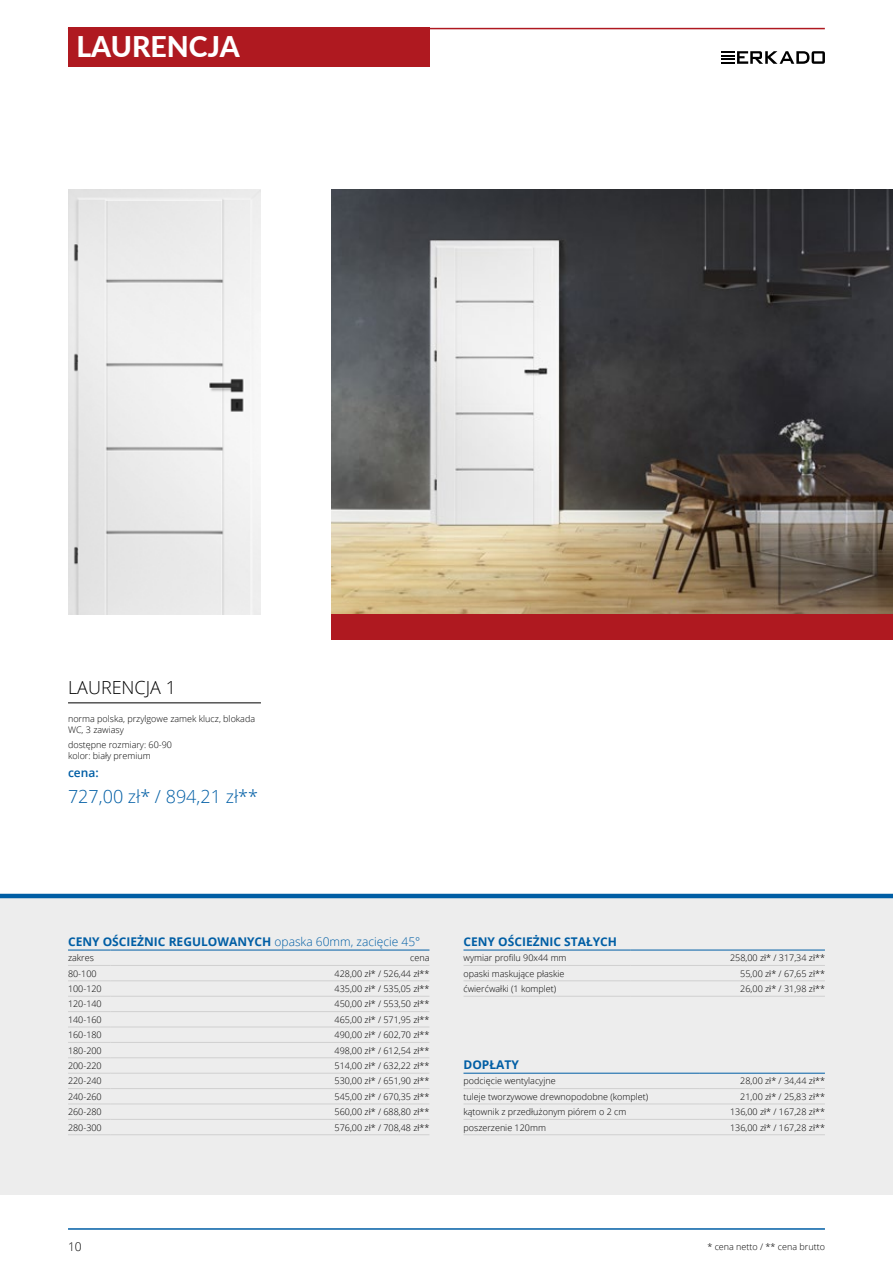
<style>
.page{position:relative;width:893px;height:1263px;background:#fff}
.page>*{position:absolute;margin:0;border:0;box-sizing:border-box;transform-origin:0 0}
.t1{font:800 28.5px "Lato";color:#fff}
.t2{font:300 18px "Open Sans";color:#005ea5}
.t3{font:300 18px "Open Sans";color:#000}
.t4{font:700 12px "Open Sans";color:#005ea5}
.t5{font:600 12px "Open Sans";color:#005ea5}
.t6{font:300 12px "Open Sans";color:#000}
.t7{font:300 9px/10.8px "Open Sans";color:#000}
.s1{font-weight:300}
</style>
<div class="page">
<hr style="left:68px;top:1228px;width:757px;height:2px;background:#005ea5">
<div style="left:0;top:897px;width:893px;height:298px;background:#ededed"></div>
<hr style="left:0;top:894px;width:893px;height:4px;background:#005ea5">
<hr style="left:68px;top:703px;width:193px;height:1px;background:#000">
<div style="left:68px;top:28px;width:361px;height:39px;background:#af1920"></div>
<hr style="left:68px;top:28px;width:757px;height:1px;background:#af1920">
<img style="left:68px;top:189px;width:193px;height:425px">
<hr style="left:68px;top:980px;width:43px;height:1px;background:#d0d0d0">
<hr style="left:111px;top:980px;width:318px;height:1px;background:#d0d0d0">
<hr style="left:68px;top:996px;width:43px;height:1px;background:#d0d0d0">
<hr style="left:111px;top:996px;width:318px;height:1px;background:#d0d0d0">
<hr style="left:68px;top:1011px;width:43px;height:1px;background:#d0d0d0">
<hr style="left:111px;top:1011px;width:318px;height:1px;background:#d0d0d0">
<hr style="left:68px;top:1027px;width:43px;height:1px;background:#d0d0d0">
<hr style="left:111px;top:1027px;width:318px;height:1px;background:#d0d0d0">
<hr style="left:68px;top:1042px;width:43px;height:1px;background:#d0d0d0">
<hr style="left:111px;top:1042px;width:318px;height:1px;background:#d0d0d0">
<hr style="left:68px;top:1057px;width:43px;height:1px;background:#d0d0d0">
<hr style="left:111px;top:1057px;width:318px;height:1px;background:#d0d0d0">
<hr style="left:68px;top:1073px;width:43px;height:1px;background:#d0d0d0">
<hr style="left:111px;top:1073px;width:318px;height:1px;background:#d0d0d0">
<hr style="left:68px;top:1088px;width:43px;height:1px;background:#d0d0d0">
<hr style="left:111px;top:1088px;width:318px;height:1px;background:#d0d0d0">
<hr style="left:68px;top:1104px;width:43px;height:1px;background:#d0d0d0">
<hr style="left:111px;top:1104px;width:318px;height:1px;background:#d0d0d0">
<hr style="left:68px;top:1119px;width:43px;height:1px;background:#d0d0d0">
<hr style="left:111px;top:1119px;width:318px;height:1px;background:#d0d0d0">
<hr style="left:68px;top:1134px;width:43px;height:1px;background:#d0d0d0">
<hr style="left:68px;top:950px;width:43px;height:1px;background:#005ea5">
<hr style="left:111px;top:950px;width:318px;height:1px;background:#005ea5">
<hr style="left:68px;top:965px;width:43px;height:1px;background:#d0d0d0">
<hr style="left:111px;top:965px;width:318px;height:1px;background:#d0d0d0">
<hr style="left:111px;top:1134px;width:318px;height:1px;background:#d0d0d0">
<hr style="left:463px;top:965px;width:167px;height:1px;background:#d0d0d0">
<hr style="left:630px;top:965px;width:195px;height:1px;background:#d0d0d0">
<hr style="left:463px;top:980px;width:167px;height:1px;background:#d0d0d0">
<hr style="left:630px;top:980px;width:195px;height:1px;background:#d0d0d0">
<hr style="left:463px;top:996px;width:167px;height:1px;background:#d0d0d0">
<hr style="left:463px;top:950px;width:167px;height:1px;background:#005ea5">
<hr style="left:630px;top:950px;width:195px;height:1px;background:#005ea5">
<hr style="left:630px;top:996px;width:195px;height:1px;background:#d0d0d0">
<hr style="left:463px;top:1088px;width:236px;height:1px;background:#d0d0d0">
<hr style="left:699px;top:1088px;width:126px;height:1px;background:#d0d0d0">
<hr style="left:463px;top:1104px;width:236px;height:1px;background:#d0d0d0">
<hr style="left:699px;top:1104px;width:126px;height:1px;background:#d0d0d0">
<hr style="left:463px;top:1119px;width:236px;height:1px;background:#d0d0d0">
<hr style="left:699px;top:1119px;width:126px;height:1px;background:#d0d0d0">
<hr style="left:463px;top:1134px;width:236px;height:1px;background:#d0d0d0">
<hr style="left:699px;top:1134px;width:126px;height:1px;background:#d0d0d0">
<hr style="left:463px;top:1073px;width:236px;height:1px;background:#005ea5">
<hr style="left:699px;top:1073px;width:126px;height:1px;background:#005ea5">
<svg style="left:722px;top:51px;width:103px;height:13px"></svg>
<img style="left:332px;top:189px;width:561px;height:425px">
<div style="left:332px;top:614px;width:561px;height:26px;background:#af1920"></div>
<h1 class="t1" style="left:76px;top:25px;width:165px">LAURENCJA</h1>
<h2 class="t3" style="left:68px;top:675px;width:109px">LAURENCJA 1</h2>
<p class="t7" style="left:68px;top:713px;width:189px">norma polska, przylgowe zamek klucz, blokada<br>WC, 3 zawiasy</p>
<p class="t7" style="left:68px;top:739px;width:105px">dostępne rozmiary: 60-90 kolor: biały premium</p>
<h3 class="t5" style="left:68px;top:765px;width:32px">cena:</h3>
<h2 class="t2" style="left:68px;top:784px;width:191px">727,00 zł* / 894,21 zł**</h2>
<h3 class="t4" style="left:68px;top:933px;width:354px">CENY OŚCIEŻNIC REGULOWANYCH <span class="s1">opaska 60mm, zacięcie 45°</span></h3>
<p class="t7" style="left:68px;top:952px;width:27px">zakres</p>
<p class="t7" style="left:410px;top:952px;width:21px">cena</p>
<p class="t7" style="left:68px;top:968px;width:30px">80-100</p>
<p class="t7" style="left:335px;top:968px;width:96px">428,00 zł* / 526,44 zł**</p>
<p class="t7" style="left:68px;top:983px;width:35px">100-120</p>
<p class="t7" style="left:335px;top:983px;width:96px">435,00 zł* / 535,05 zł**</p>
<p class="t7" style="left:68px;top:998px;width:35px">120-140</p>
<p class="t7" style="left:335px;top:998px;width:96px">450,00 zł* / 553,50 zł**</p>
<p class="t7" style="left:68px;top:1014px;width:35px">140-160</p>
<p class="t7" style="left:335px;top:1014px;width:96px">465,00 zł* / 571,95 zł**</p>
<p class="t7" style="left:68px;top:1029px;width:35px">160-180</p>
<p class="t7" style="left:335px;top:1029px;width:96px">490,00 zł* / 602,70 zł**</p>
<p class="t7" style="left:68px;top:1045px;width:35px">180-200</p>
<p class="t7" style="left:335px;top:1045px;width:96px">498,00 zł* / 612,54 zł**</p>
<p class="t7" style="left:68px;top:1060px;width:35px">200-220</p>
<p class="t7" style="left:335px;top:1060px;width:96px">514,00 zł* / 632,22 zł**</p>
<p class="t7" style="left:68px;top:1075px;width:35px">220-240</p>
<p class="t7" style="left:335px;top:1075px;width:96px">530,00 zł* / 651,90 zł**</p>
<p class="t7" style="left:68px;top:1091px;width:35px">240-260</p>
<p class="t7" style="left:335px;top:1091px;width:96px">545,00 zł* / 670,35 zł**</p>
<p class="t7" style="left:68px;top:1106px;width:35px">260-280</p>
<p class="t7" style="left:335px;top:1106px;width:96px">560,00 zł* / 688,80 zł**</p>
<p class="t7" style="left:68px;top:1121px;width:35px">280-300</p>
<p class="t7" style="left:335px;top:1121px;width:96px">576,00 zł* / 708,48 zł**</p>
<h3 class="t4" style="left:463px;top:933px;width:155px">CENY OŚCIEŻNIC STAŁYCH</h3>
<p class="t7" style="left:463px;top:952px;width:105px">wymiar profilu 90x44 mm</p>
<p class="t7" style="left:730px;top:952px;width:96px">258,00 zł* / 317,34 zł**</p>
<p class="t7" style="left:463px;top:968px;width:102px">opaski maskujące płaskie</p>
<p class="t7" style="left:740px;top:968px;width:86px">55,00 zł* / 67,65 zł**</p>
<p class="t7" style="left:463px;top:983px;width:94px">ćwierćwałki (1 komplet)</p>
<p class="t7" style="left:740px;top:983px;width:86px">26,00 zł* / 31,98 zł**</p>
<h3 class="t4" style="left:463px;top:1056px;width:57px">DOPŁATY</h3>
<p class="t7" style="left:463px;top:1075px;width:94px">podcięcie wentylacyjne</p>
<p class="t7" style="left:740px;top:1075px;width:86px">28,00 zł* / 34,44 zł**</p>
<p class="t7" style="left:463px;top:1091px;width:186px">tuleje tworzywowe drewnopodobne (komplet)</p>
<p class="t7" style="left:740px;top:1091px;width:86px">21,00 zł* / 25,83 zł**</p>
<p class="t7" style="left:463px;top:1106px;width:164px">kątownik z przedłużonym piórem o 2 cm</p>
<p class="t7" style="left:730px;top:1106px;width:96px">136,00 zł* / 167,28 zł**</p>
<p class="t7" style="left:463px;top:1121px;width:84px">poszerzenie 120mm</p>
<p class="t7" style="left:730px;top:1121px;width:96px">136,00 zł* / 167,28 zł**</p>
<h3 class="t6" style="left:68px;top:1238px;width:15px">10</h3>
<p class="t7" style="left:707px;top:1241px;width:119px">* cena netto / ** cena brutto</p>
</div>
